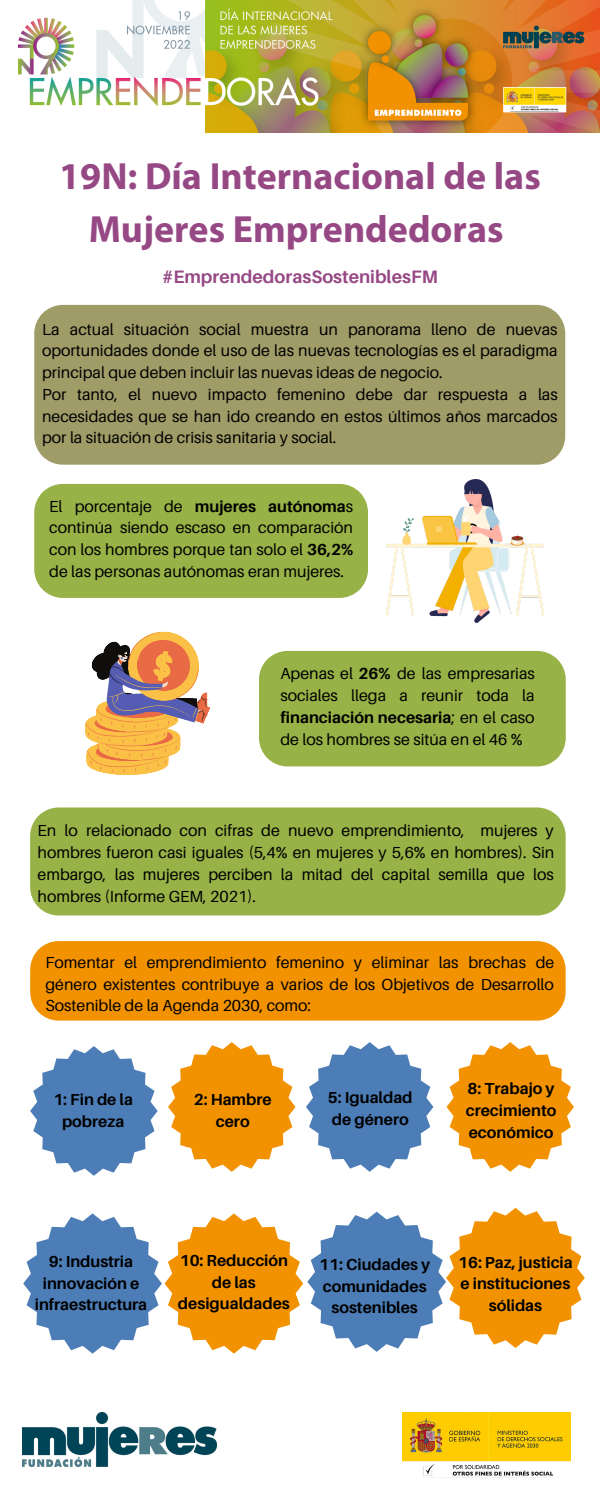
<style>
.page{position:relative;width:600px;height:1500px;background:#fff}
.page>*{position:absolute;margin:0;border:0;box-sizing:border-box;transform-origin:0 0}
.t1{font:700 38px/52.5px "Myriad Pro";color:#964884;text-align:center}
.t2{font:700 18px "Aileron";color:#964884}
.t3{font:16px/21.8px "Aileron";color:#000;text-align:justify}
.t4{font:700 15.9px/21.8px "Aileron";color:#000;text-align:center}
.s1{font-weight:700}
</style>
<div class="page">
<img style="left:18px;top:0;width:582px;height:133px">
<img style="left:22px;top:1413px;width:194px;height:54px">
<img style="left:402px;top:1413px;width:169px;height:65px">
<div style="left:34px;top:305px;width:531px;height:160px;background:#9f9c68"></div>
<div style="left:34px;top:484px;width:334px;height:114px;background:#97b246"></div>
<div style="left:259px;top:651px;width:307px;height:115px;background:#97b246"></div>
<div style="left:30px;top:808px;width:536px;height:108px;background:#97b246"></div>
<div style="left:30px;top:941px;width:536px;height:80px;background:#f29200"></div>
<svg style="left:30px;top:1046px;width:128px;height:130px"></svg>
<svg style="left:168px;top:1042px;width:128px;height:130px"></svg>
<svg style="left:306px;top:1042px;width:127px;height:130px"></svg>
<svg style="left:447px;top:1042px;width:127px;height:130px"></svg>
<svg style="left:23px;top:1208px;width:562px;height:146px"></svg>
<img style="left:387px;top:479px;width:156px;height:144px">
<svg style="left:85px;top:631px;width:125px;height:144px"></svg>
<h1 class="t1" style="left:59px;top:154px;width:483px">19N: Día Internacional de las<br>Mujeres Emprendedoras</h1>
<p class="t2" style="left:162px;top:266px;width:277px">#EmprendedorasSosteniblesFM</p>
<p class="t3" style="left:42px;top:318px;width:517px;text-align:left">La actual situación social muestra un panorama lleno de nuevas oportunidades donde el uso de las nuevas tecnologías es el paradigma principal que deben incluir las nuevas ideas de negocio.<br>Por tanto, el nuevo impacto femenino debe dar respuesta a las necesidades que se han ido creando en estos últimos años marcados por la situación de crisis sanitaria y social.</p>
<p class="t3" style="left:49px;top:495px;width:306px">El porcentaje de <span class="s1">mujeres autónoma</span>s continúa siendo escaso en comparación con los hombres porque tan solo el <span class="s1">36,2% </span>de las personas autónomas eran mujeres.</p>
<p class="t3" style="left:280px;top:663px;width:256px">Apenas el <span class="s1">26%</span> de las empresarias sociales llega a reunir toda la <span class="s1">financiación necesaria</span>; en el caso de los hombres se sitúa en el 46 %</p>
<p class="t3" style="left:38px;top:820px;width:518px">En lo relacionado con cifras de nuevo emprendimiento, mujeres y hombres fueron casi iguales (5,4% en mujeres y 5,6% en hombres). Sin embargo, las mujeres perciben la mitad del capital semilla que los hombres (Informe GEM, 2021).</p>
<p class="t3" style="left:45px;top:951px;width:510px">Fomentar el emprendimiento femenino y eliminar las brechas de género existentes contribuye a varios de los Objetivos de Desarrollo Sostenible de la Agenda 2030, como:</p>
<p class="t4" style="left:53px;top:1088px;width:81px">1: Fin de la pobreza</p>
<p class="t4" style="left:194px;top:1088px;width:80px">2: Hambre cero</p>
<p class="t4" style="left:328px;top:1087px;width:86px;text-align:left">5: Igualdad de género</p>
<p class="t4" style="left:466px;top:1077px;width:92px;text-align:justify">8: Trabajo y crecimiento económico</p>
<p class="t4" style="left:35px;top:1250px;width:114px">9: Industria innovación e infraestructura</p>
<p class="t4" style="left:178px;top:1249px;width:113px">10: Reducción de las desigualdades</p>
<p class="t4" style="left:319px;top:1253px;width:113px">11: Ciudades y comunidades sostenibles</p>
<p class="t4" style="left:458px;top:1251px;width:116px">16: Paz, justicia e instituciones sólidas</p>
</div>
